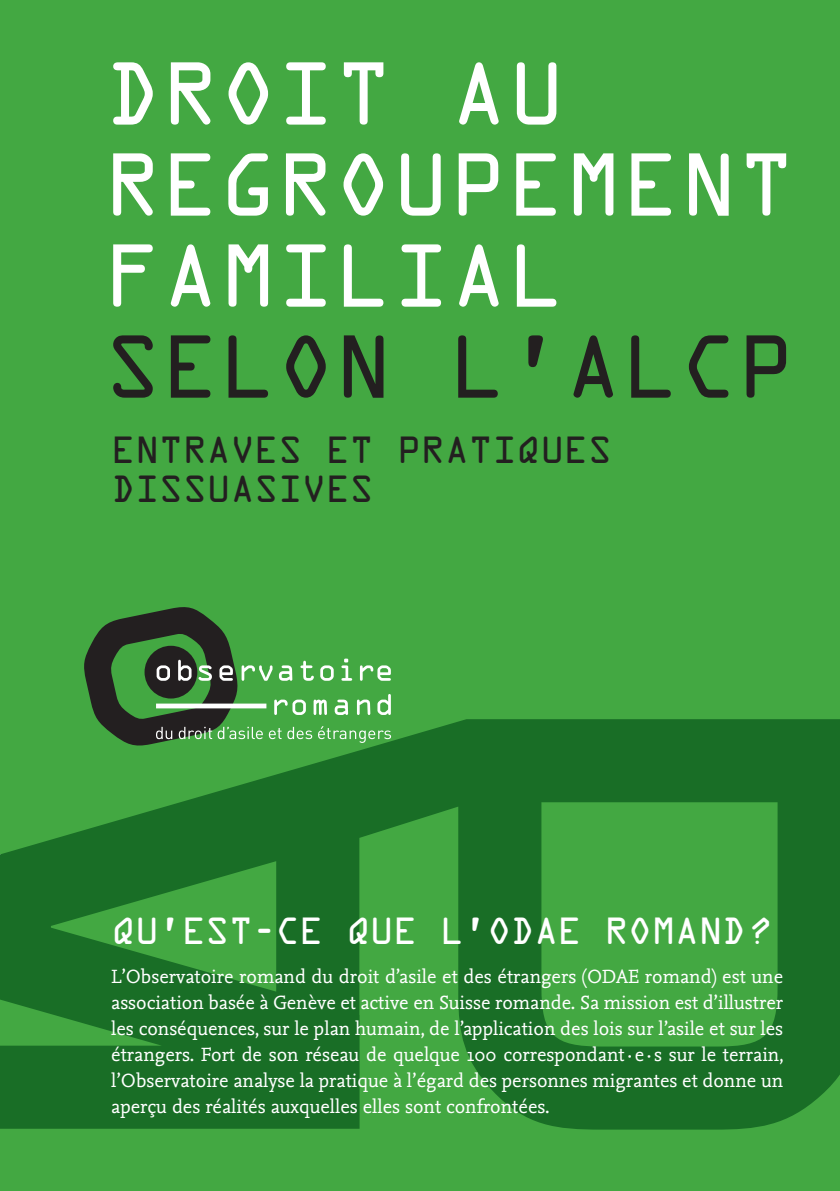
<style>
.page{position:relative;width:840px;height:1191px;background:#fff}
.page>*{position:absolute;margin:0;border:0;box-sizing:border-box;transform-origin:0 0}
.t1{font:80px/91px "OCRA Std";color:#fff}
.t2{font:34px/39px "OCRA Std";letter-spacing:-.02em;color:#231f20}
.t3{font:34px "OCRA Std";letter-spacing:-.03em;color:#fff}
.t4{font:20px/26px "Nexus Mix";color:#fff;text-align:justify}
.s1{color:#231f20}
</style>
<div class="page">
<div style="left:0;top:0;width:839px;height:1191px;background:#43a842"></div>
<svg style="left:0;top:719px;width:839px;height:410px;fill:#196e26"></svg>
<svg style="left:82px;top:607px;width:309px;height:140px"></svg>
<div style="left:156px;top:703px;width:110px;height:5px;background:#fff"></div>
<p class="t1" style="left:104px;top:56px;width:692px">DROIT AU<br>REGROUPEMENT<br>FAMILIAL<br><span class="s1">SELON L’ALCP</span></p>
<p class="t2" style="left:111px;top:433px;width:502px">ENTRAVES ET PRATIQUES<br>DISSUASIVES</p>
<p class="t3" style="left:111px;top:916px;width:663px">QU’EST-CE QUE L’ODAE ROMAND?</p>
<p class="t4" style="left:111px;top:963px;width:673px">L’Observatoire romand du droit d’asile et des étrangers (ODAE romand) est une association basée à Genève et active en Suisse romande. Sa mission est d’illustrer les conséquences, sur le plan humain, de l’application des lois sur l’asile et sur les étrangers. Fort de son réseau de quelque 100 correspondant·e·s sur le terrain, l’Observatoire analyse la pratique à l’égard des personnes migrantes et donne un aperçu des réalités auxquelles elles sont confrontées.</p>
</div>
